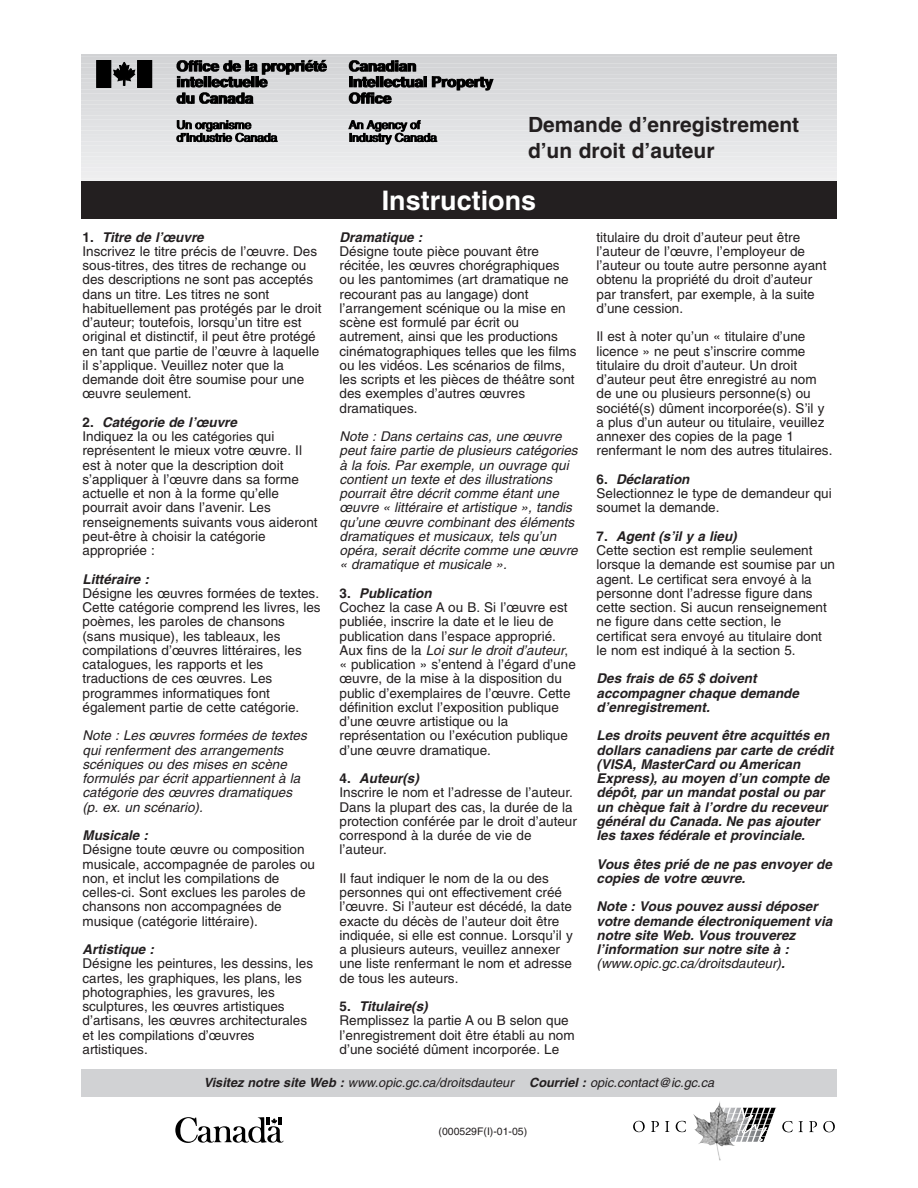
<style>
.page{position:relative;width:918px;height:1188px;background:#fff}
.page>*{position:absolute;margin:0;border:0;box-sizing:border-box;transform-origin:0 0}
.t1{font:700 27px "Helvetica";color:#fff}
.t2{font:700 21px/25.5px "Helvetica";color:#231f20}
.t3{font:13.5px/14.2px "Helvetica";color:#231f20}
.t4{font:italic 700 13.5px/14.2px "Helvetica";color:#231f20}
.t5{font:italic 13.5px/14.2px "Helvetica";color:#231f20}
.t6{font:italic 12.75px "Helvetica";color:#231f20}
.t7{font:10.5px "Helvetica";color:#231f20}
.s1{font-weight:700}
.s2{font-weight:700;font-style:italic}
.s3{font-size:12.75px}
.s4{font-style:italic}
.s5{font-weight:400}
</style>
<div class="page">
<div style="left:81px;top:54px;width:756px;height:8px;background:#d2d3d5"></div>
<div style="left:81px;top:61px;width:756px;height:9px;background:#d4d5d7"></div>
<div style="left:81px;top:69px;width:756px;height:8px;background:#d5d6d8"></div>
<div style="left:81px;top:76px;width:756px;height:9px;background:#d7d8da"></div>
<div style="left:81px;top:83px;width:756px;height:9px;background:#d8d9db"></div>
<div style="left:81px;top:91px;width:756px;height:8px;background:#dadbdd"></div>
<div style="left:81px;top:98px;width:756px;height:9px;background:#dcdddf"></div>
<div style="left:81px;top:106px;width:756px;height:8px;background:#dddee0"></div>
<div style="left:81px;top:113px;width:756px;height:9px;background:#dfe0e2"></div>
<div style="left:81px;top:121px;width:756px;height:8px;background:#e1e2e4"></div>
<div style="left:81px;top:128px;width:756px;height:9px;background:#e2e3e5"></div>
<div style="left:81px;top:135px;width:756px;height:9px;background:#e4e5e7"></div>
<div style="left:81px;top:143px;width:756px;height:8px;background:#e6e7e9"></div>
<div style="left:81px;top:150px;width:756px;height:9px;background:#e8e9ea"></div>
<div style="left:81px;top:158px;width:756px;height:8px;background:#eaebec"></div>
<div style="left:81px;top:165px;width:756px;height:9px;background:#ececee"></div>
<div style="left:81px;top:173px;width:756px;height:8px;background:#eeeeef"></div>
<div style="left:81px;top:181px;width:756px;height:38px;background:#231f20"></div>
<div style="left:81px;top:1069px;width:756px;height:28px;background:#d1d2d4"></div>
<svg style="left:175px;top:1117px;width:109px;height:26px"></svg>
<svg style="left:633px;top:1121px;width:12px;height:11px"></svg>
<svg style="left:651px;top:1121px;width:8px;height:11px"></svg>
<svg style="left:665px;top:1121px;width:4px;height:11px"></svg>
<svg style="left:676px;top:1121px;width:10px;height:11px"></svg>
<svg style="left:799px;top:1121px;width:4px;height:11px"></svg>
<svg style="left:809px;top:1121px;width:8px;height:11px"></svg>
<svg style="left:823px;top:1121px;width:12px;height:11px"></svg>
<svg style="left:739px;top:1107px;width:54px;height:35px"></svg>
<img style="left:693px;top:1101px;width:46px;height:60px">
<svg style="left:113px;top:62px;width:22px;height:24px"></svg>
<div style="left:97px;top:60px;width:14px;height:28px;background:#000"></div>
<div style="left:138px;top:60px;width:13px;height:28px;background:#000"></div>
<div style="left:138px;top:60px;width:14px;height:28px;border:1px solid #000"></div>
<svg style="left:176px;top:60px;width:151px;height:44px"></svg>
<svg style="left:176px;top:120px;width:102px;height:22px"></svg>
<svg style="left:432px;top:76px;width:62px;height:14px"></svg>
<svg style="left:349px;top:60px;width:77px;height:44px"></svg>
<svg style="left:348px;top:120px;width:89px;height:25px"></svg>
<h2 class="t2" style="left:528px;top:114px;width:273px">Demande d’enregistrement d’un droit d’auteur</h2>
<p class="t3" style="left:82px;top:231px;width:240px"><span class="s1">1.</span> <span class="s2">Titre de l’œuvre<br></span>Inscrivez le titre précis de l’œuvre. Des sous-titres, des titres de rechange ou des descriptions ne sont pas acceptés dans un titre. Les titres ne sont habituellement pas protégés par le droit d’auteur; toutefois, lorsqu’un titre est original et distinctif, il peut être protégé en tant que partie de l’œuvre à laquelle il s’applique. Veuillez noter que la demande doit être soumise pour une œuvre seulement.</p>
<p class="t3" style="left:82px;top:416px;width:237px"><span class="s1">2.</span> <span class="s2">Catégorie de l’œuvre<br></span>Indiquez la ou les cat<span class="s3">égories</span> qui repr<span class="s3">ésentent</span> le mieux votre œuvre. Il est à noter que la description doit s’appliquer à l’œuvre dans sa forme actuelle et non à la forme qu’elle pourrait avoir dans l’avenir. Les renseignements suivants vous aideront peut-être à choisir la catégorie appropriée :</p>
<p class="t4" style="left:82px;top:573px;width:68px">Littéraire :</p>
<p class="t3" style="left:82px;top:587px;width:240px">Désigne les œuvres formées de textes.<br>Cette catégorie comprend les livres, les poèmes, les paroles de chansons (sans musique), les tableaux, les compilations d’œuvres littéraires, les catalogues, les rapports et les traductions de ces œuvres. Les programmes informatiques font également partie de cette catégorie.</p>
<p class="t5" style="left:82px;top:730px;width:226px">Note : Les œuvres formées de textes qui renferment des arrangements scéniques ou des mises en scène formulés par écrit appartiennent à la catégorie des œuvres dramatiques (p. ex. un scénario).</p>
<p class="t4" style="left:82px;top:829px;width:67px">Musicale :</p>
<p class="t3" style="left:82px;top:844px;width:234px">Désigne toute œuvre ou composition musicale, accompagnée de paroles ou non, et inclut les compilations de celles-ci. Sont exclues les paroles de chansons non accompagnées de musique (catégorie littéraire).</p>
<p class="t4" style="left:82px;top:943px;width:73px">Artistique :</p>
<p class="t3" style="left:82px;top:958px;width:232px">Désigne les peintures, les dessins, les cartes, les graphiques, les plans, les photographies, les gravures, les sculptures, les œuvres artistiques d’artisans, les œuvres architecturales et les compilations d’œuvres artistiques.</p>
<h1 class="t1" style="left:382px;top:190px;width:156px">Instructions</h1>
<p class="t4" style="left:340px;top:231px;width:84px">Dramatique :</p>
<p class="t3" style="left:340px;top:245px;width:239px">Désigne toute pièce pouvant être récitée, les œuvres chorégraphiques ou les pantomimes (art dramatique ne recourant pas au langage) dont l’arrangement scénique ou la mise en scène est formulé par écrit ou autrement, ainsi que les productions cinématographiques telles que les films ou les vidéos. Les scénarios de films, les scripts et les pièces de théâtre sont des exemples d’autres œuvres dramatiques.</p>
<p class="t5" style="left:340px;top:430px;width:240px">Note : Dans certains cas, une œuvre peut faire partie de plusieurs catégories à la fois. Par exemple, un ouvrage qui contient un texte et des illustrations pourrait être décrit comme étant une œuvre « littéraire et artistique », tandis qu’une œuvre combinant des éléments dramatiques et musicaux, tels qu’un opéra, serait décrite comme une œuvre « dramatique et musicale ».</p>
<p class="t3" style="left:340px;top:587px;width:238px"><span class="s1">3.</span> <span class="s2">Publication<br></span>Cochez la case A ou B. Si l’œuvre est publiée, inscrire la date et le lieu de publication dans l’espace approprié.<br>Aux fins de la <span class="s4">Loi sur le droit d’auteur</span>, « publication » s’entend à l’égard d’une œuvre, de la mise à la disposition du public d’exemplaires de l’œuvre. Cette définition exclut l’exposition publique d’une œuvre artistique ou la représentation ou l’exécution publique d’une œuvre dramatique.</p>
<p class="t3" style="left:340px;top:772px;width:239px"><span class="s1">4.</span> <span class="s2">Auteur(s)<br></span>Inscrire le nom et l’adresse de l’auteur.<br>Dans la plupart des cas, la durée de la protection conférée par le droit d’auteur correspond à la durée de vie de l’auteur.</p>
<p class="t3" style="left:340px;top:872px;width:235px">Il faut indiquer le nom de la ou des personnes qui ont effectivement créé l’œuvre. Si l’auteur est décédé, la date exacte du décès de l’auteur doit être indiquée, si elle est connue. Lorsqu’il y a plusieurs auteurs, veuillez annexer une liste renfermant le nom et adresse de tous les auteurs.</p>
<p class="t3" style="left:340px;top:1000px;width:237px"><span class="s1">5.</span> <span class="s2">Titulaire(s)<br></span>Remplissez la partie A ou B selon que l’enregistrement doit être établi au nom d’une société dûment incorporée. Le</p>
<p class="t3" style="left:597px;top:231px;width:231px">titulaire du droit d’auteur peut être l’auteur de l’œuvre, l’employeur de l’auteur ou toute autre personne ayant obtenu la propriété du droit d’auteur par transfert, par exemple, à la suite d’une cession.</p>
<p class="t3" style="left:597px;top:331px;width:237px">Il est à noter qu’un « titulaire d’une licence » ne peut s’inscrire comme titulaire du droit d’auteur. Un droit d’auteur peut être enregistré au nom de une ou plusieurs personne(s) ou société(s) dûment incorporée(s). S’il y a plus d’un auteur ou titulaire, veuillez annexer des copies de la page 1 renfermant le nom des autres titulaires.</p>
<p class="t3" style="left:597px;top:473px;width:237px"><span class="s1">6.</span> <span class="s2">Déclaration<br></span>Selectionnez le type de demandeur qui soumet la demande.</p>
<p class="t3" style="left:597px;top:530px;width:240px"><span class="s1">7.</span> <span class="s2">Agent (s’il y a lieu)<br></span>Cette section est remplie seulement lorsque la demande est soumise par un agent. Le certificat sera envoyé à la personne dont l’adresse figure dans cette section. Si aucun renseignement ne figure dans cette section, le<br>certificat sera envoyé au titulaire dont le nom est indiqué à la section 5.</p>
<p class="t4" style="left:597px;top:673px;width:204px">Des frais de 65 $ doivent accompagner chaque demande d’enregistrement.</p>
<p class="t4" style="left:597px;top:730px;width:238px">Les droits peuvent être acquittés en dollars canadiens par carte de crédit (VISA, MasterCard ou American Express), au moyen d’un compte de dépôt, par un mandat postal ou par un chèque fait à l’ordre du receveur général du Canada. Ne pas ajouter les taxes fédérale et provinciale.</p>
<p class="t4" style="left:597px;top:858px;width:237px">Vous êtes prié de ne pas envoyer de copies de votre œuvre.</p>
<p class="t4" style="left:597px;top:901px;width:237px">Note : Vous pouvez aussi déposer votre demande électroniquement via notre site Web. Vous trouverez l’information sur notre site à : <span class="s5">(www.opic.gc.ca/droitsdauteur)</span>.</p>
<p class="t6" style="left:204px;top:1077px;width:512px"><span class="s1">Visitez notre site Web :</span> www.opic.gc.ca/droitsdauteur <span class="s1">Courriel :</span> opic.contact@ic.gc.ca</p>
<p class="t7" style="left:439px;top:1128px;width:90px">(000529F(I)-01-05)</p>
</div>
